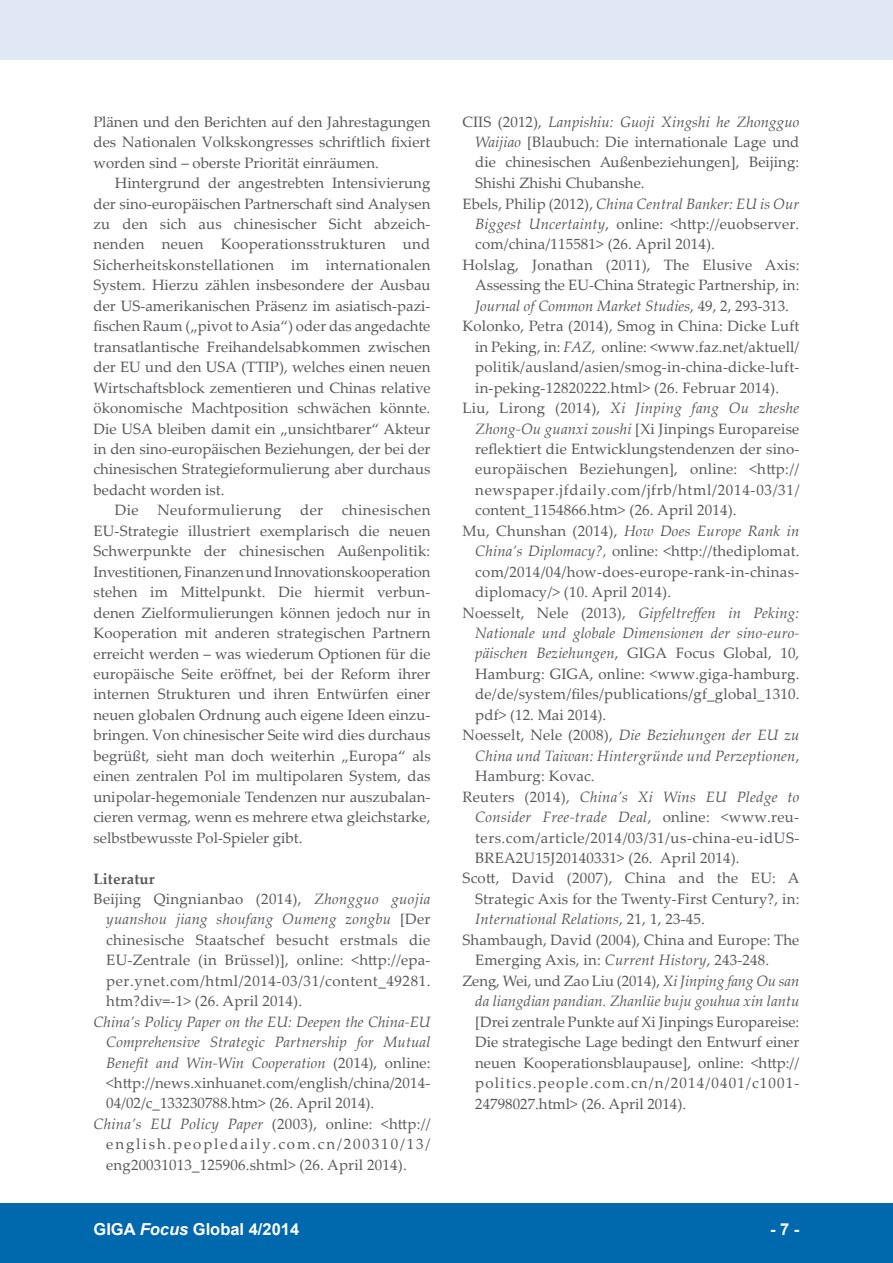
<style>
.page{position:relative;width:893px;height:1263px;background:#fff}
.page>*{position:absolute;margin:0;border:0;box-sizing:border-box;transform-origin:0 0}
.t1{font:700 16.5px "Arial";color:#fff}
.t2{font:15px/20.4px "Palatino Linotype";letter-spacing:.01em;color:#57585a;text-align:justify}
.t3{font:italic 15px "Palatino Linotype";letter-spacing:.01em;color:#57585a}
.t4{font:15px "Palatino Linotype";letter-spacing:.035em;color:#57585a}
.t5{font:15px "Palatino Linotype";letter-spacing:.04em;color:#57585a}
.t6{font:15px "Palatino Linotype";letter-spacing:.05em;color:#57585a}
.t7{font:15px "Palatino Linotype";letter-spacing:.125em;color:#57585a}
.t8{font:700 15px "Palatino Linotype";letter-spacing:.01em;color:#57585a}
.s1{font-style:italic}
.s2{font-style:normal}
</style>
<div class="page">
<div style="left:0;top:1203px;width:893px;height:60px;background:#0068ac"></div>
<div style="left:0;top:0;width:893px;height:60px;background:#dfe8f4"></div>
<p class="t2" style="left:94px;top:111px;width:338px">Plänen und den Berichten auf den Jahrestagungen des Nationalen Volkskongresses schriftlich fixiert worden sind – oberste Priorität einräumen.</p>
<p class="t2" style="left:94px;top:172px;width:339px;text-indent:21px">Hintergrund der angestrebten Intensivierung der sino-europäischen Partnerschaft sind Analysen zu den sich aus chinesischer Sicht abzeich&shy;nenden neuen Kooperationsstrukturen und Sicherheitskonstellationen im internationalen System. Hierzu zählen insbesondere der Ausbau der US-amerikanischen Präsenz im asiatisch-pazi&shy;fischen Raum („pivot to Asia“) oder das angedachte transatlantische Freihandelsabkommen zwischen der EU und den USA (TTIP), welches einen neuen Wirtschaftsblock zementieren und Chinas relative ökonomische Machtposition schwächen könnte.<br>Die USA bleiben damit ein „unsichtbarer“ Akteur in den sino-europäischen Beziehungen, der bei der chinesischen Strategieformulierung aber durchaus bedacht worden ist.</p>
<p class="t2" style="left:94px;top:499px;width:339px;text-indent:21px">Die Neuformulierung der chinesischen EU-Strategie illustriert exemplarisch die neuen Schwerpunkte der chinesischen Außenpolitik:<br>Investitionen, Finanzen und Innovationskooperation stehen im Mittelpunkt. Die hiermit verbun&shy;denen Zielformulierungen können jedoch nur in Kooperation mit anderen strategischen Partnern erreicht werden – was wiederum Optionen für die europäische Seite eröffnet, bei der Reform ihrer internen Strukturen und ihren Entwürfen einer neuen globalen Ordnung auch eigene Ideen einzu&shy;bringen. Von chinesischer Seite wird dies durchaus begrüßt, sieht man doch weiterhin „Europa“ als einen zentralen Pol im multipolaren System, das unipolar-hegemoniale Tendenzen nur auszubalan&shy;cieren vermag, wenn es mehrere etwa gleichstarke, selbstbewusste Pol-Spieler gibt.</p>
<p class="t8" style="left:94px;top:868px;width:63px">Literatur</p>
<p class="t2" style="left:94px;top:888px;width:338px">Beijing Qingnianbao (2014), <span class="s1">Zhongguo guojia</span></p>
<p class="t3" style="left:106px;top:909px;width:326px">yuanshou jiang shoufang Oumeng zongbu <span class="s2">[Der</span></p>
<p class="t2" style="left:106px;top:929px;width:326px">chinesische Staatschef besucht erstmals die</p>
<p class="t2" style="left:106px;top:949px;width:326px">EU-Zentrale (in Brüssel)], online: &lt;http://epa-</p>
<p class="t5" style="left:106px;top:970px;width:326px">per.ynet.com/html/2014-03/31/content_49281.</p>
<p class="t2" style="left:106px;top:990px;width:197px">htm?div=-1&gt; (26. April 2014).</p>
<p class="t3" style="left:94px;top:1011px;width:338px">China’s Policy Paper on the EU: Deepen the China-EU</p>
<p class="t3" style="left:106px;top:1031px;width:326px">Comprehensive Strategic Partnership for Mutual</p>
<p class="t3" style="left:106px;top:1052px;width:326px">Benefit and Win-Win Cooperation <span class="s2">(2014), online:</span></p>
<p class="t2" style="left:106px;top:1072px;width:326px">&lt;http://news.xinhuanet.com/english/china/2014-</p>
<p class="t2" style="left:106px;top:1092px;width:269px">04/02/c_133230788.htm&gt; (26. April 2014).</p>
<p class="t2" style="left:94px;top:1113px;width:339px"><span class="s1">China’s EU Policy Paper</span> (2003), online: &lt;http://</p>
<p class="t7" style="left:106px;top:1133px;width:326px">english.peopledaily.com.cn/200310/13/</p>
<p class="t2" style="left:106px;top:1154px;width:302px">eng20031013_125906.shtml&gt; (26. April 2014).</p>
<p class="t3" style="left:462px;top:111px;width:338px"><span class="s2">CIIS (2012),</span> Lanpishiu: Guoji Xingshi he Zhongguo</p>
<p class="t2" style="left:475px;top:131px;width:326px"><span class="s1">Waijiao</span> [Blaubuch: Die internationale Lage und</p>
<p class="t2" style="left:475px;top:152px;width:326px">die chinesischen Außenbeziehungen], Beijing:</p>
<p class="t2" style="left:475px;top:172px;width:171px">Shishi Zhishi Chubanshe.</p>
<p class="t3" style="left:462px;top:193px;width:338px"><span class="s2">Ebels, Philip (2012),</span> China Central Banker: EU is Our</p>
<p class="t2" style="left:475px;top:213px;width:326px"><span class="s1">Biggest Uncertainty</span>, online: &lt;http://euobserver.</p>
<p class="t2" style="left:475px;top:234px;width:241px">com/china/115581&gt; (26. April 2014).</p>
<p class="t2" style="left:462px;top:254px;width:338px">Holslag, Jonathan (2011), The Elusive Axis:</p>
<p class="t2" style="left:475px;top:274px;width:326px">Assessing the EU-China Strategic Partnership, in:</p>
<p class="t3" style="left:475px;top:295px;width:315px">Journal of Common Market Studies<span class="s2">, 49, 2, 293-313.</span></p>
<p class="t2" style="left:462px;top:315px;width:338px">Kolonko, Petra (2014), Smog in China: Dicke Luft</p>
<p class="t2" style="left:475px;top:336px;width:326px">in Peking, in: <span class="s1">FAZ</span>, online: &lt;www.faz.net/aktuell/</p>
<p class="t2" style="left:475px;top:356px;width:326px">politik/ausland/asien/smog-in-china-dicke-luft-</p>
<p class="t2" style="left:475px;top:377px;width:305px">in-peking-12820222.html&gt; (26. Februar 2014).</p>
<p class="t3" style="left:462px;top:397px;width:338px"><span class="s2">Liu, Lirong (2014),</span> Xi Jinping fang Ou zheshe</p>
<p class="t2" style="left:475px;top:418px;width:326px"><span class="s1">Zhong-Ou guanxi zoushi</span> [Xi Jinpings Europareise</p>
<p class="t2" style="left:475px;top:438px;width:326px">reflektiert die Entwicklungstendenzen der sino-</p>
<p class="t2" style="left:475px;top:459px;width:326px">europäischen Beziehungen], online: &lt;http://</p>
<p class="t6" style="left:475px;top:479px;width:326px">newspaper.jfdaily.com/jfrb/html/2014-03/31/</p>
<p class="t2" style="left:475px;top:499px;width:263px">content_1154866.htm&gt; (26. April 2014).</p>
<p class="t3" style="left:462px;top:520px;width:338px"><span class="s2">Mu, Chunshan (2014),</span> How Does Europe Rank in</p>
<p class="t2" style="left:475px;top:540px;width:326px"><span class="s1">China’s Diplomacy?,</span> online: &lt;http://thediplomat.</p>
<p class="t2" style="left:475px;top:561px;width:326px">com/2014/04/how-does-europe-rank-in-chinas-</p>
<p class="t2" style="left:475px;top:581px;width:197px">diplomacy/&gt; (10. April 2014).</p>
<p class="t3" style="left:462px;top:602px;width:338px"><span class="s2">Noesselt, Nele (2013),</span> Gipfeltreffen in Peking:</p>
<p class="t3" style="left:475px;top:622px;width:326px">Nationale und globale Dimensionen der sino-euro-</p>
<p class="t2" style="left:475px;top:643px;width:326px"><span class="s1">päischen Beziehungen</span>, GIGA Focus Global, 10,</p>
<p class="t2" style="left:475px;top:663px;width:326px">Hamburg: GIGA, online: &lt;www.giga-hamburg.</p>
<p class="t2" style="left:475px;top:683px;width:326px">de/de/system/files/publications/gf_global_1310.</p>
<p class="t2" style="left:475px;top:704px;width:133px">pdf&gt; (12. Mai 2014).</p>
<p class="t3" style="left:462px;top:724px;width:338px"><span class="s2">Noesselt, Nele (2008),</span> Die Beziehungen der EU zu</p>
<p class="t3" style="left:475px;top:745px;width:326px">China und Taiwan: Hintergründe und Perzeptionen<span class="s2">,</span></p>
<p class="t2" style="left:475px;top:765px;width:121px">Hamburg: Kovac.</p>
<p class="t3" style="left:462px;top:786px;width:338px"><span class="s2">Reuters (2014),</span> China’s Xi Wins EU Pledge to</p>
<p class="t3" style="left:475px;top:806px;width:326px">Consider Free-trade Deal<span class="s2">, online: &lt;www.reu-</span></p>
<p class="t4" style="left:475px;top:827px;width:326px">ters.com/article/2014/03/31/us-china-eu-idUS-</p>
<p class="t2" style="left:475px;top:847px;width:266px">BREA2U15J20140331&gt; (26. April 2014).</p>
<p class="t2" style="left:462px;top:867px;width:339px">Scott, David (2007), China and the EU: A</p>
<p class="t2" style="left:475px;top:888px;width:326px">Strategic Axis for the Twenty-First Century?, in:</p>
<p class="t3" style="left:475px;top:908px;width:231px">International Relations<span class="s2">, 21, 1, 23-45.</span></p>
<p class="t2" style="left:462px;top:929px;width:338px">Shambaugh, David (2004), China and Europe: The</p>
<p class="t2" style="left:475px;top:949px;width:296px">Emerging Axis, in: <span class="s1">Current History</span>, 243-248.</p>
<p class="t2" style="left:462px;top:970px;width:338px">Zeng, Wei, und Zao Liu (2014), <span class="s1">Xi Jinping fang Ou san</span></p>
<p class="t3" style="left:475px;top:990px;width:326px">da liangdian pandian. Zhanlüe buju gouhua xin lantu</p>
<p class="t2" style="left:475px;top:1011px;width:326px">[Drei zentrale Punkte auf Xi Jinpings Europareise:<br>Die strategische Lage bedingt den Entwurf einer neuen Kooperationsblaupause], online: &lt;http:// politics.people.com.cn/n/2014/0401/c1001- 24798027.html&gt; (26. April 2014).</p>
<p class="t1" style="left:94px;top:1218px;width:207px">GIGA <span class="s1">Focus</span> Global 4/2014</p>
<p class="t1" style="left:770px;top:1218px;width:31px">- 7 -</p>
</div>
